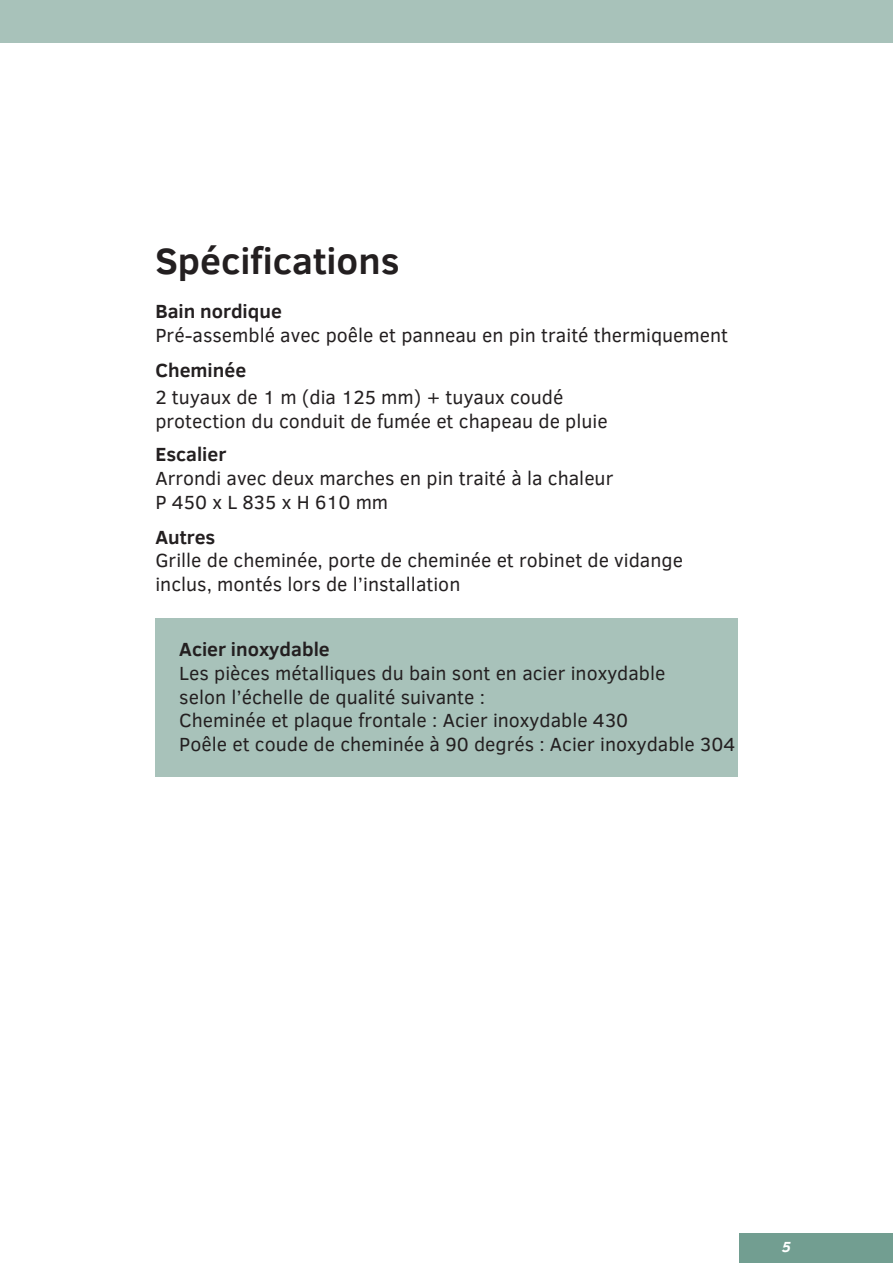
<style>
.page{position:relative;width:893px;height:1264px;background:#fff}
.page>*{position:absolute;margin:0;border:0;box-sizing:border-box;transform-origin:0 0}
.t1{font:700 37.5px "Clear Sans";color:#231f20}
.t2{font:19.5px "Clear Sans";color:#231f20}
.t3{font:700 19.5px "Clear Sans";color:#231f20}
.t4{font:19.5px "Clear Sans";letter-spacing:.27em;color:#231f20}
.t5{font:italic 700 15px "Clear Sans";color:#fff}
</style>
<div class="page">
<div style="left:0;top:0;width:892px;height:43px;background:#a8c2ba"></div>
<div style="left:155px;top:618px;width:583px;height:158px;background:#a8c2ba"></div>
<div style="left:739px;top:1232px;width:153px;height:30px;background:#729e91"></div>
<h1 class="t1" style="left:155px;top:233px;width:245px">Spécifications</h1>
<p class="t3" style="left:155px;top:297px;width:128px">Bain nordique</p>
<p class="t2" style="left:155px;top:321px;width:574px">Pré-assemblé avec poêle et panneau en pin traité thermiquement</p>
<p class="t3" style="left:155px;top:356px;width:92px">Cheminée</p>
<p class="t2" style="left:155px;top:383px;width:409px">2 tuyaux de 1 m (dia 125 mm) + tuyaux coudé</p>
<p class="t2" style="left:155px;top:406px;width:454px">protection du conduit de fumée et chapeau de pluie</p>
<p class="t3" style="left:155px;top:440px;width:72px">Escalier</p>
<p class="t2" style="left:155px;top:464px;width:459px">Arrondi avec deux marches en pin traité à la chaleur</p>
<p class="t4" style="left:155px;top:487px;width:234px">P450xL835xH610mm</p>
<p class="t3" style="left:155px;top:522px;width:61px">Autres</p>
<p class="t2" style="left:155px;top:546px;width:529px">Grille de cheminée, porte de cheminée et robinet de vidange</p>
<p class="t2" style="left:155px;top:570px;width:306px">inclus, montés lors de l’installation</p>
<p class="t3" style="left:179px;top:635px;width:152px">Acier inoxydable</p>
<p class="t2" style="left:179px;top:659px;width:487px">Les pièces métalliques du bain sont en acier inoxydable</p>
<p class="t2" style="left:179px;top:682px;width:307px">selon l’échelle de qualité suivante :</p>
<p class="t2" style="left:179px;top:706px;width:450px">Cheminée et plaque frontale : Acier inoxydable 430</p>
<p class="t2" style="left:179px;top:730px;width:557px">Poêle et coude de cheminée à 90 degrés : Acier inoxydable 304</p>
<p class="t5" style="left:782px;top:1235px;width:10px">5</p>
</div>
